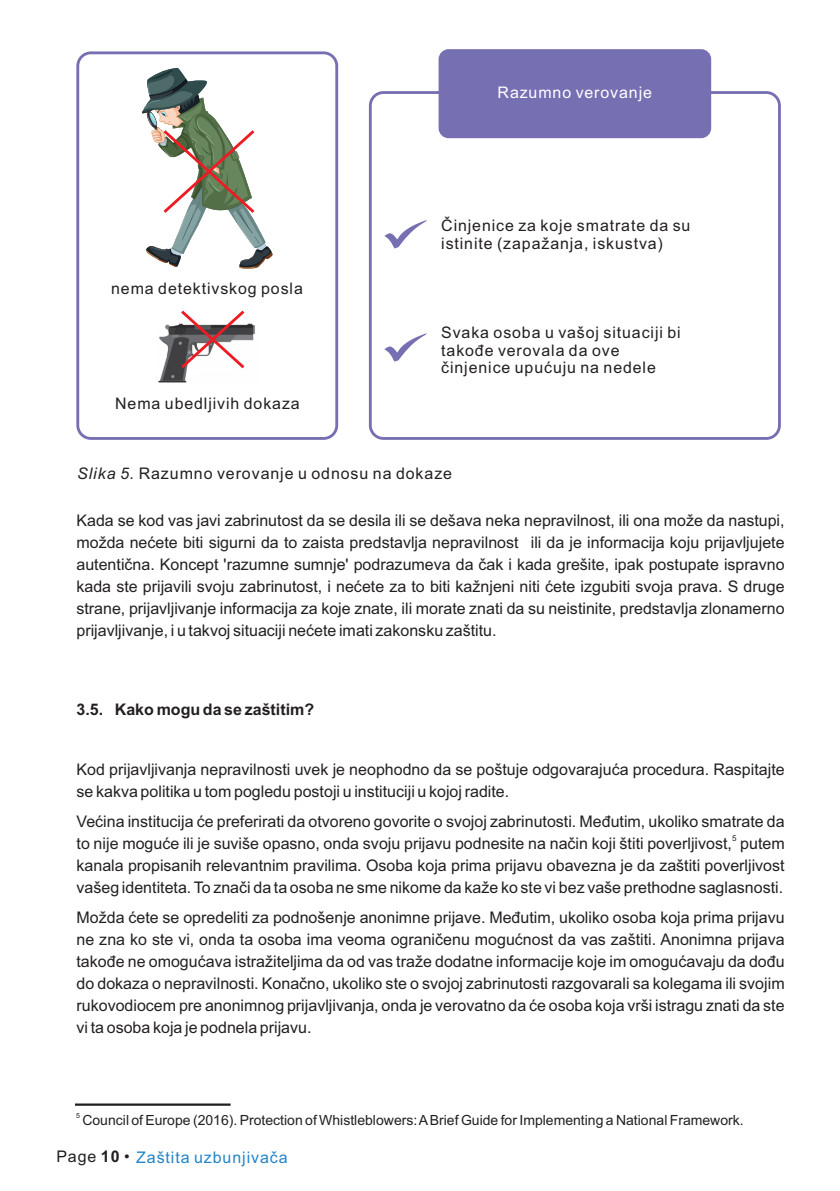
<style>
.page{position:relative;width:840px;height:1191px;background:#fff}
.page>*{position:absolute;margin:0;border:0;box-sizing:border-box;transform-origin:0 0}
.t1{font:16px/22px "Arial";color:#231f20;text-align:justify}
.t2{font:16px/17.8px "Arial";letter-spacing:.055em;color:#231f20}
.t3{font:700 16px "Arial";color:#231f20}
.t4{font:16px "Arial";letter-spacing:.055em;color:#2484c6}
.t5{font:16px "Arial";letter-spacing:.055em;color:#fff}
.t6{font:14px "Arial";color:#231f20}
.t7{font:8px "Arial";color:#231f20}
.t8{font:7px "Arial";color:#231f20}
.s1{font-style:italic}
.s2{color:#231f20}
.s3{font-weight:700;color:#231f20}
</style>
<div class="page">
<hr style="left:75px;top:1103px;width:155px;height:2px;background:#231f20">
<div style="left:76px;top:51px;width:262px;height:389px;border:3px solid #7670b3;border-radius:13px"></div>
<img style="left:158px;top:323px;width:97px;height:60px">
<svg style="left:142px;top:68px;width:130px;height:201px"></svg>
<svg style="left:178px;top:310px;width:69px;height:61px"></svg>
<div style="left:368px;top:91px;width:412px;height:349px;border:3px solid #7670b3;border-radius:13px"></div>
<div style="left:438px;top:49px;width:272px;height:89px;background:#7670b3;border:3px solid #7670b3;border-radius:9px"></div>
<svg style="left:384px;top:220px;width:42px;height:28px"></svg>
<svg style="left:384px;top:333px;width:42px;height:28px"></svg>
<p class="t5" style="left:497px;top:86px;width:156px">Razumno verovanje</p>
<p class="t2" style="left:111px;top:281px;width:193px">nema detektivskog posla</p>
<p class="t2" style="left:115px;top:396px;width:186px">Nema ubedljivih dokaza</p>
<p class="t2" style="left:441px;top:218px;width:250px">Činjenice za koje smatrate da su istinite (zapažanja, iskustva)</p>
<p class="t2" style="left:441px;top:325px;width:241px">Svaka osoba u vašoj situaciji bi takođe verovala da ove činjenice upućuju na nedele</p>
<p class="t2" style="left:77px;top:465px;width:376px"><span class="s1">Slika 5.</span> Razumno verovanje u odnosu na dokaze</p>
<p class="t1" style="left:76px;top:511px;width:709px">Kada se kod vas javi zabrinutost da se desila ili se dešava neka nepravilnost, ili ona može da nastupi, možda nećete biti sigurni da to zaista predstavlja nepravilnost ili da je informacija koju prijavljujete autentična. Koncept 'razumne sumnje' podrazumeva da čak i kada grešite, ipak postupate ispravno kada ste prijavili svoju zabrinutost, i nećete za to biti kažnjeni niti ćete izgubiti svoja prava. S druge strane, prijavljivanje informacija za koje znate, ili morate znati da su neistinite, predstavlja zlonamerno prijavljivanje, i u takvoj situaciji nećete imati zakonsku zaštitu.</p>
<p class="t3" style="left:76px;top:703px;width:239px">3.5. Kako mogu da se zaštitim?</p>
<p class="t1" style="left:76px;top:760px;width:709px">Kod prijavljivanja nepravilnosti uvek je neophodno da se poštuje odgovarajuća procedura. Raspitajte se kakva politika u tom pogledu postoji u instituciji u kojoj radite.</p>
<p class="t1" style="left:76px;top:812px;width:709px">Većina institucija će preferirati da otvoreno govorite o svojoj zabrinutosti. Međutim, ukoliko smatrate da</p>
<p class="t7" style="left:731px;top:835px;width:6px">5</p>
<p class="t1" style="left:76px;top:834px;width:709px">to nije moguće ili je suviše opasno, onda svoju prijavu podnesite na način koji štiti poverljivost, putem kanala propisanih relevantnim pravilima. Osoba koja prima prijavu obavezna je da zaštiti poverljivost vašeg identiteta. To znači da ta osoba ne sme nikome da kaže ko ste vi bez vaše prethodne saglasnosti.</p>
<p class="t1" style="left:76px;top:908px;width:709px">Možda ćete se opredeliti za podnošenje anonimne prijave. Međutim, ukoliko osoba koja prima prijavu ne zna ko ste vi, onda ta osoba ima veoma ograničenu mogućnost da vas zaštiti. Anonimna prijava takođe ne omogućava istražiteljima da od vas traže dodatne informacije koje im omogućavaju da dođu do dokaza o nepravilnosti. Konačno, ukoliko ste o svojoj zabrinutosti razgovarali sa kolegama ili svojim rukovodiocem pre anonimnog prijavljivanja, onda je verovatno da će osoba koja vrši istragu znati da ste vi ta osoba koja je podnela prijavu.</p>
<p class="t8" style="left:76px;top:1113px;width:5px">5</p>
<p class="t6" style="left:82px;top:1115px;width:662px">Council of Europe (2016). Protection of Whistleblowers: ABrief Guide for Implementing a National Framework.</p>
<p class="t4" style="left:56px;top:1151px;width:232px"><span class="s2">Page</span> <span class="s3">10</span> <span class="s2">•</span> Zaštita uzbunjivača</p>
</div>
